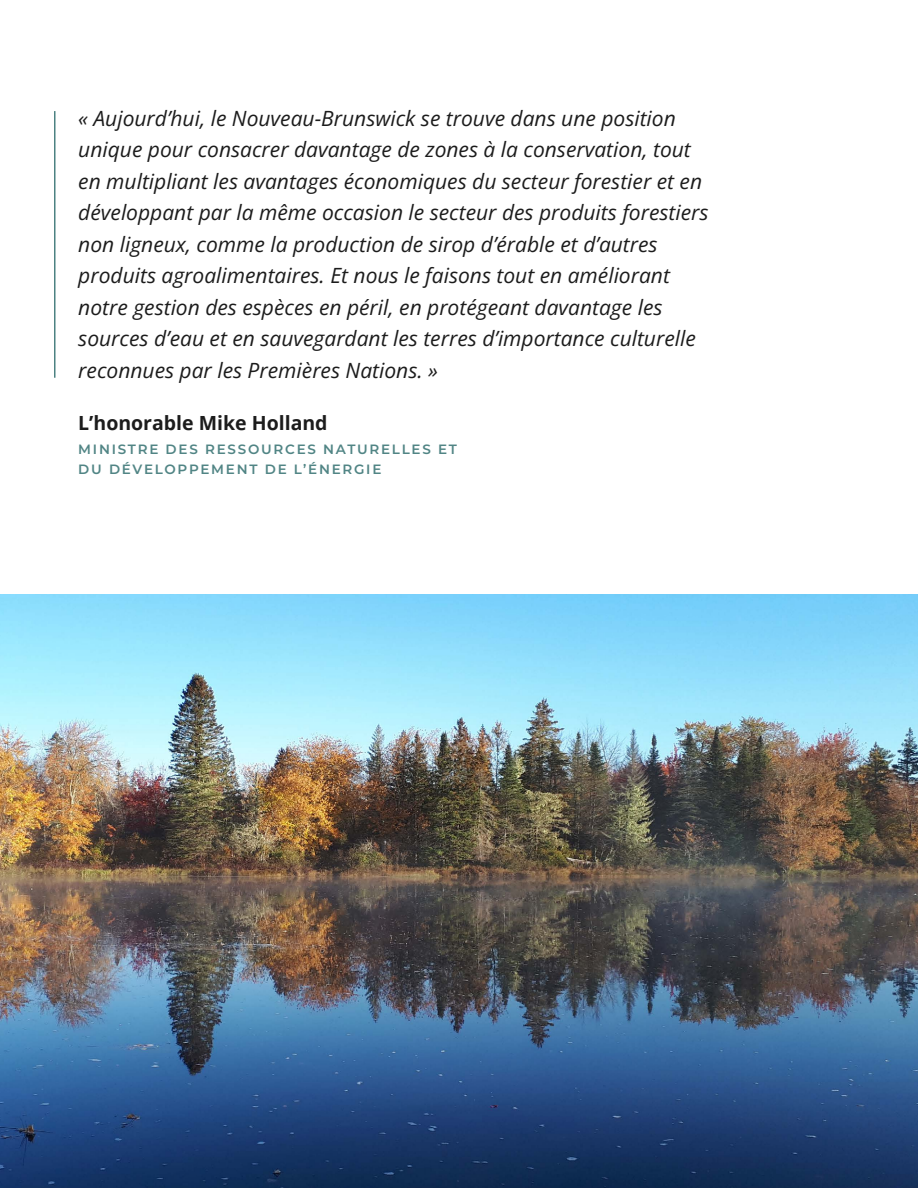
<style>
.page{position:relative;width:918px;height:1188px;background:#fff}
.page>*{position:absolute;margin:0;border:0;box-sizing:border-box;transform-origin:0 0}
.t1{font:italic 21px/31.5px "Open Sans";color:#1c1c1c}
.t2{font:700 19.5px "Open Sans";color:#1c1c1c}
.t3{font:600 13.5px/19.5px "Montserrat";letter-spacing:.13em;color:#518585}
</style>
<div class="page">
<img style="left:0;top:594px;width:918px;height:594px">
<hr style="left:54px;top:111px;width:2px;height:267px;background:#4c8282">
<p class="t1" style="left:78px;top:102px;width:632px">« Aujourd’hui, le Nouveau-Brunswick se trouve dans une position unique pour consacrer davantage de zones à la conservation, tout en multipliant les avantages économiques du secteur forestier et en développant par la même occasion le secteur des produits forestiers non ligneux, comme la production de sirop d’érable et d’autres produits agroalimentaires. Et nous le faisons tout en améliorant notre gestion des espèces en péril, en protégeant davantage les sources d’eau et en sauvegardant les terres d’importance culturelle reconnues par les Premières Nations. »</p>
<p class="t2" style="left:78px;top:409px;width:251px">L’honorable Mike Holland</p>
<p class="t3" style="left:78px;top:439px;width:380px">MINISTRE DES RESSOURCES NATURELLES ET<br>DU DÉVELOPPEMENT DE L’ÉNERGIE</p>
</div>
